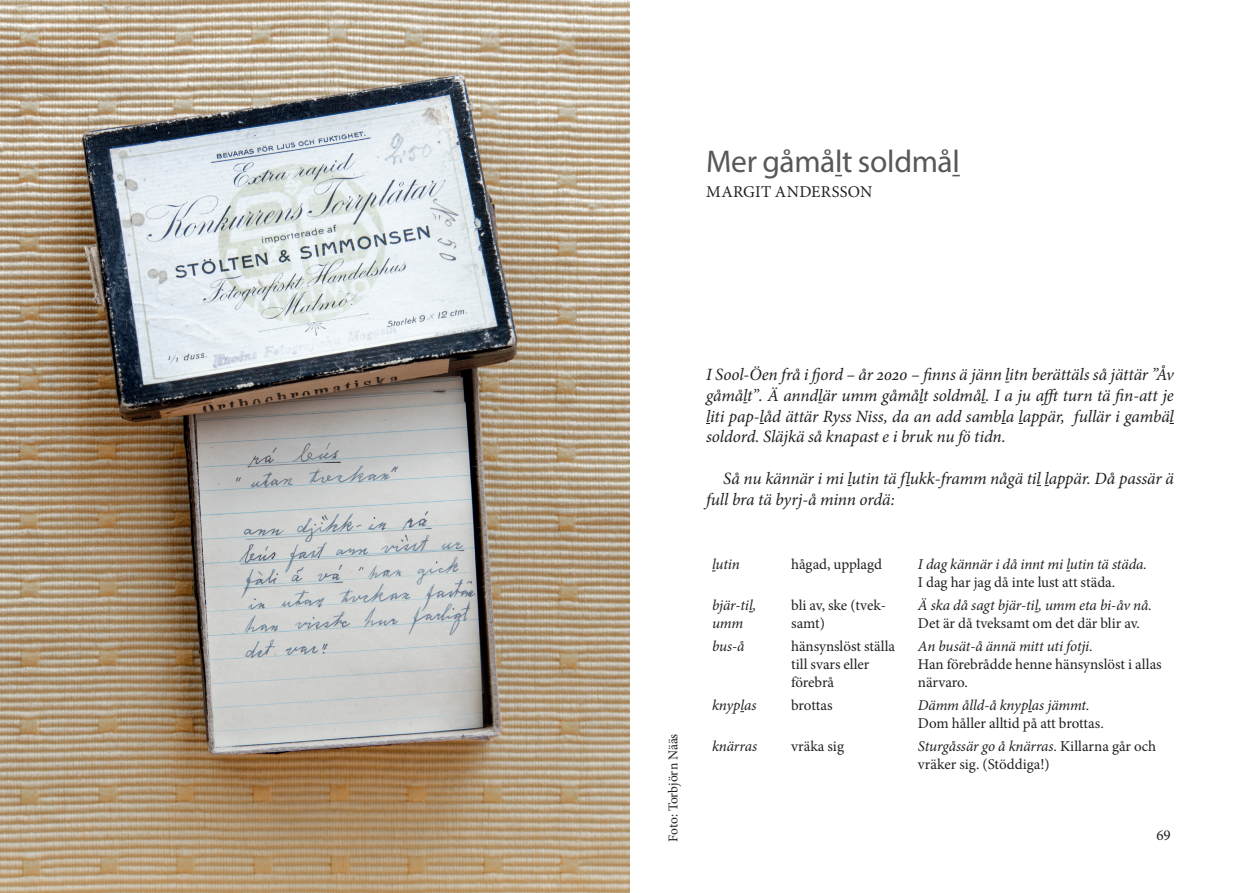
<style>
.page{position:relative;width:1259px;height:893px;background:#fff}
.page>*{position:absolute;margin:0;border:0;box-sizing:border-box;transform-origin:0 0}
.t1{font:31.5px "Myriad Pro";letter-spacing:-.01em;color:#57585a}
.t2{font:italic 17.25px/20.7px "Minion Pro";letter-spacing:-.01em;color:#231f20;text-align:justify}
.t3{font:16.5px "Minion Pro";letter-spacing:.02em;color:#231f20}
.t4{font:15px/18px "Minion Pro";letter-spacing:-.005em;color:#231f20}
.t5{font:italic 15px/18px "Minion Pro";letter-spacing:-.01em;color:#231f20}
.t6{font:13.5px "Minion Pro";letter-spacing:-.01em;color:#231f20}
.s1{font-style:italic}
</style>
<div class="page">
<img style="left:0;top:0;width:629px;height:893px">
<h1 class="t1" style="left:706px;top:142px;width:255px">Mer gåmålt soldmål</h1>
<p class="t3" style="left:706px;top:180px;width:168px">MARGIT ANDERSSON</p>
<p class="t6" style="left:664px;top:842px;width:110px;rotate:-90deg">Foto: Torbjörn Nääs</p>
<p class="t2" style="left:706px;top:364px;width:469px">I Sool-Öen frå i fjord – år 2020 – finns ä jänn litn berättäls så jättär ”Åv gåmålt”. Ä anndlär umm gåmålt soldmål. I a ju afft turn tä fin-att je liti pap-låd ättär Ryss Niss, da an add sambla lappär, fullär i gambäl soldord. Släjkä så knapast e i bruk nu fö tidn.</p>
<p class="t2" style="left:706px;top:468px;width:469px;text-indent:17px">Så nu kännär i mi lutin tä flukk-framm någä til lappär. Då passär ä full bra tä byrj-å minn ordä:</p>
<p class="t5" style="left:712px;top:556px;width:29px">lutin</p>
<p class="t4" style="left:791px;top:556px;width:92px">hågad, upplagd</p>
<p class="t5" style="left:918px;top:556px;width:231px">I dag kännär i då innt mi lutin tä städa.</p>
<p class="t4" style="left:918px;top:574px;width:199px">I dag har jag då inte lust att städa.</p>
<p class="t5" style="left:712px;top:596px;width:46px">bjär-til, umm</p>
<p class="t4" style="left:791px;top:597px;width:96px">bli av, ske (tvek&shy;samt)</p>
<p class="t5" style="left:918px;top:596px;width:235px">Ä ska då sagt bjär-til, umm eta bi-åv nå.</p>
<p class="t4" style="left:918px;top:615px;width:224px">Det är då tveksamt om det där blir av.</p>
<p class="t5" style="left:712px;top:637px;width:34px">bus-å</p>
<p class="t4" style="left:791px;top:637px;width:106px">hänsynslöst ställa till svars eller förebrå</p>
<p class="t5" style="left:918px;top:637px;width:176px">An busät-å ännä mitt uti fotji.</p>
<p class="t4" style="left:918px;top:655px;width:245px">Han förebrådde henne hänsynslöst i allas närvaro.</p>
<p class="t5" style="left:712px;top:696px;width:46px">knyplas</p>
<p class="t4" style="left:791px;top:696px;width:43px">brottas</p>
<p class="t5" style="left:918px;top:696px;width:173px">Dämm ålld-å knyplas jämmt.</p>
<p class="t4" style="left:918px;top:714px;width:187px">Dom håller alltid på att brottas.</p>
<p class="t5" style="left:712px;top:737px;width:47px">knärras</p>
<p class="t4" style="left:791px;top:737px;width:54px">vräka sig</p>
<p class="t4" style="left:918px;top:737px;width:240px"><span class="s1">Sturgåssär go å knärras.</span> Killarna går och vräker sig. (Stöddiga!)</p>
<p class="t4" style="left:1156px;top:826px;width:16px">69</p>
</div>
